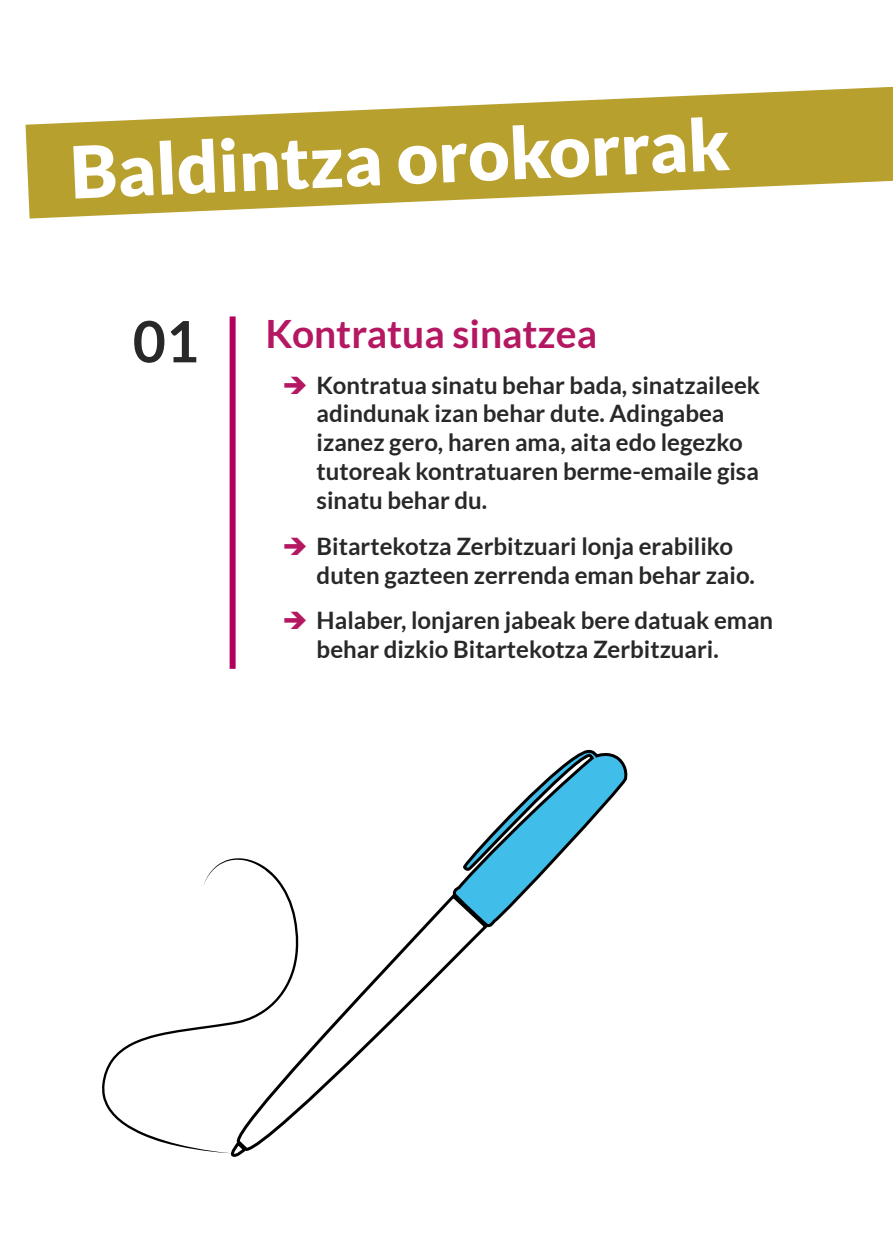
<style>
.page{position:relative;width:893px;height:1259px;background:#fff}
.page>*{position:absolute;margin:0;border:0;box-sizing:border-box;transform-origin:0 0}
.t1{font:900 72px "Lato";color:#fff}
.t2{font:700 57px "Lato";color:#292829}
.t3{font:700 39px "Lato";color:#b51862}
.t4{font:700 24px/28.8px "Lato";color:#292829}
.s1{color:#b51862}
</style>
<div class="page">
<hr style="left:892px;top:0;width:1px;height:1259px;background:#b1005d">
<svg style="left:26px;top:87px;width:867px;height:131px;fill:#b8a02e"></svg>
<div style="left:230px;top:316px;width:6px;height:353px;background:#b1005d"></div>
<svg style="left:299px;top:896px;width:191px;height:215px"></svg>
<svg style="left:451px;top:749px;width:177px;height:178px"></svg>
<svg style="left:230px;top:1153px;width:13px;height:4px"></svg>
<svg style="left:102px;top:858px;width:197px;height:295px"></svg>
<h1 class="t1" style="left:68px;top:133px;width:661px;rotate:-3deg">Baldintza orokorrak</h1>
<h2 class="t2" style="left:133px;top:309px;width:68px">01</h2>
<h3 class="t3" style="left:266px;top:311px;width:333px">Kontratua sinatzea</h3>
<p class="t4" style="left:317px;top:370px;width:445px;text-indent:-34px"><span class="s1">➔</span> Kontratua sinatu behar bada, sinatzaileek adindunak izan behar dute. Adingabea izanez gero, haren ama, aita edo legezko tutoreak kontratuaren berme-emaile gisa sinatu behar du.</p>
<p class="t4" style="left:317px;top:531px;width:440px;text-indent:-34px"><span class="s1">➔</span> Bitartekotza Zerbitzuari lonja erabiliko duten gazteen zerrenda eman behar zaio.</p>
<p class="t4" style="left:317px;top:606px;width:458px;text-indent:-34px"><span class="s1">➔</span> Halaber, lonjaren jabeak bere datuak eman behar dizkio Bitartekotza Zerbitzuari.</p>
</div>
